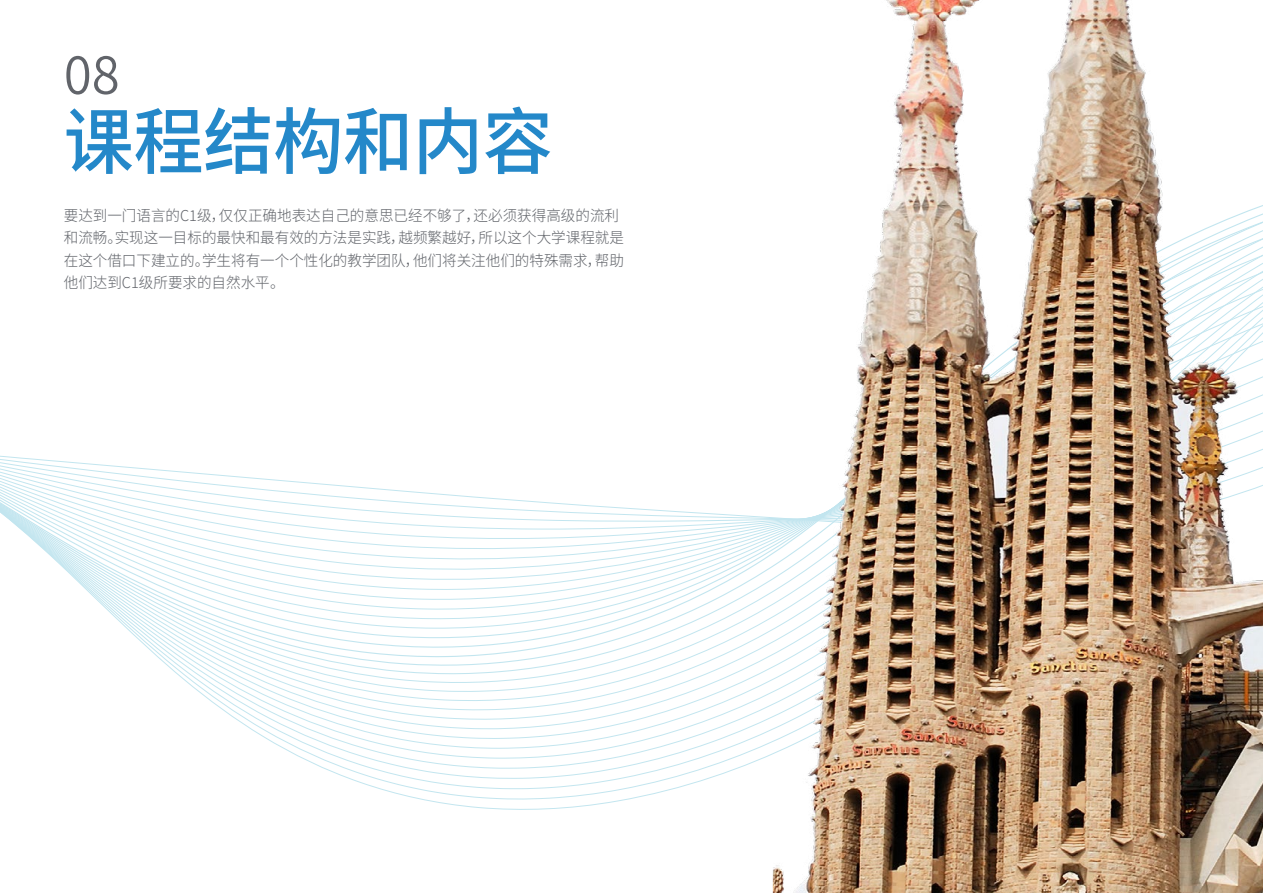
<style>
.page{position:relative;width:1263px;height:893px;background:#fff}
.page>*{position:absolute;margin:0;border:0;box-sizing:border-box;transform-origin:0 0}
.t1{font:500 72px "Source Han Sans CN";color:#2488c9}
.t2{font:52.5px "Source Han Sans CN";color:#61646a}
.t3{font:300 15px/22.5px "Source Han Sans CN";color:#61646a}
</style>
<div class="page">
<svg style="left:0;top:455px;width:773px;height:355px"></svg>
<img style="left:773px;top:0;width:490px;height:893px">
<h2 class="t2" style="left:64px;top:45px;width:57px">08</h2>
<h1 class="t1" style="left:64px;top:101px;width:490px">课程结构和内容</h1>
<p class="t3" style="left:64px;top:204px;width:562px">要达到一门语言的C1级，仅仅正确地表达自己的意思已经不够了，还必须获得高级的流利和流畅。实现这一目标的最快和最有效的方法是实践，越频繁越好，所以这个大学课程就是在这个借口下建立的。学生将有一个个性化的教学团队，他们将关注他们的特殊需求，帮助他们达到C1级所要求的自然水平。</p>
</div>
